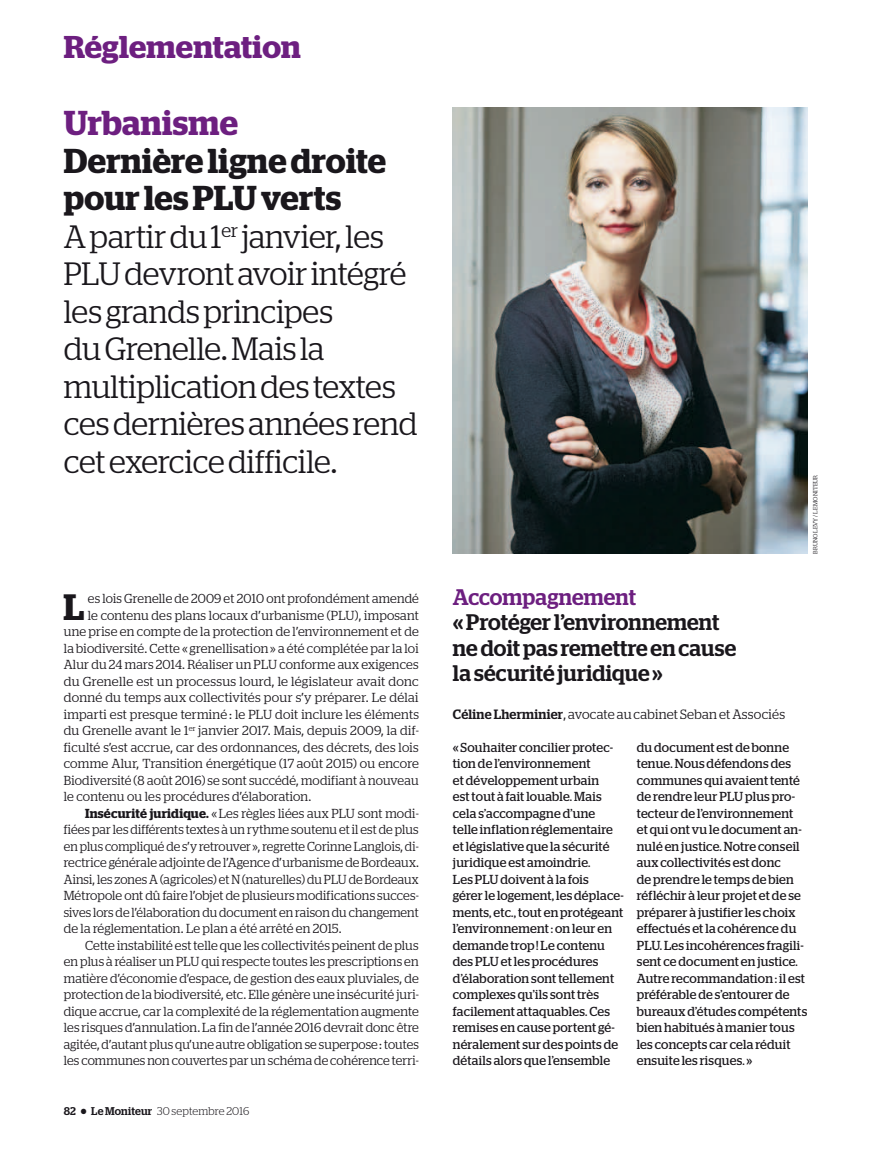
<style>
.page{position:relative;width:893px;height:1153px;background:#fff}
.page>*{position:absolute;margin:0;border:0;box-sizing:border-box;transform-origin:0 0}
.LETTRINE{font:600 36.6px "Stag";color:#1a171c}
.TITRE_1{font:600 34.5px/37.5px "Stag";letter-spacing:.01em;color:#1a171c}
.SURTITRE_violet_1{font:600 34.5px "Stag";letter-spacing:.01em;color:#6d1f80}
.CHAPEAU_1{font:32.25px/37.5px "Stag Text Moniteur Regualar";color:#1a171c}
.Rubrique{font:600 31.5px "Stag";letter-spacing:.005em;color:#6d1f80}
.encadre_TITRE_3{font:500 22.5px/25.5px "Stag";letter-spacing:.01em;color:#1a171c}
.encadre_SURTITRE_vio{font:500 22.5px "Stag";letter-spacing:.005em;color:#6d1f80}
.encadre_TEXTE_tete{font:13.5px "Stag Text Moniteur Regualar";letter-spacing:.02em;color:#1a171c}
.encadre_TEXTE_citati{font:13.05px/16.5px "Stag";letter-spacing:.015em;color:#1a171c}
.LETTRINE-2{font:13.05px "Stag Text Moniteur Regualar";letter-spacing:.015em;color:#1a171c}
.TEXTE{font:13.05px/16.5px "Stag Text Moniteur Regualar";letter-spacing:.005em;color:#1a171c;text-align:justify}
.TEXTE_inter{font:13.05px/16.5px "Stag Text Moniteur Regualar";letter-spacing:.01em;color:#1a171c;text-align:justify}
.LETTRINE-3{font:13.05px "Stag Text Moniteur Regualar";letter-spacing:.015em;color:#1a171c;scale:.96 1}
.t1{font:300 11.25px "Stag";letter-spacing:.02em;color:#1a171c}
.CREDIT{font:6px "Stag Text Moniteur Regualar";color:#1a171c}
.s1{font-family:"Stag";font-weight:600}
.s2{font-weight:500}
.s3{font-family:"Stag";font-weight:500}
</style>
<div class="page">
<img style="left:453px;top:108px;width:355px;height:445px">
<p class="Rubrique" style="left:64px;top:29px;width:239px">Réglementation</p>
<p class="SURTITRE_violet_1" style="left:64px;top:103px;width:176px">Urbanisme</p>
<p class="TITRE_1" style="left:64px;top:142px;width:324px">Dernière ligne droite pour les PLU verts</p>
<p class="CHAPEAU_1" style="left:64px;top:216px;width:355px">A partir du 1<sup>er</sup> janvier, les<br>PLU devront avoir intégré les grands principes<br>du Grenelle. Mais la multiplication des textes ces dernières années rend cet exercice difficile.</p>
<p class="LETTRINE" style="left:63px;top:585px;width:22px">L</p>
<p class="LETTRINE-3" style="left:88px;top:588px;width:346px">es lois Grenelle de 2009 et 2010 ont profondément amendé</p>
<p class="LETTRINE-2" style="left:88px;top:605px;width:333px">le contenu des plans locaux d’urbanisme (PLU), imposant</p>
<p class="LETTRINE-2" style="left:64px;top:621px;width:357px">une prise en compte de la protection de l’environnement et de</p>
<p class="LETTRINE-2" style="left:64px;top:638px;width:357px">la biodiversité. Cette « grenellisation » a été complétée par la loi</p>
<p class="LETTRINE-2" style="left:64px;top:654px;width:356px">Alur du 24 mars 2014. Réaliser un PLU conforme aux exigences</p>
<p class="LETTRINE-2" style="left:64px;top:671px;width:356px">du Grenelle est un processus lourd, le législateur avait donc</p>
<p class="LETTRINE-2" style="left:64px;top:687px;width:356px">donné du temps aux collectivités pour s’y préparer. Le délai</p>
<p class="LETTRINE-2" style="left:64px;top:704px;width:357px">imparti est presque terminé : le PLU doit inclure les éléments</p>
<p class="LETTRINE-2" style="left:64px;top:720px;width:357px">du Grenelle avant le 1<sup>er</sup> janvier 2017. Mais, depuis 2009, la dif-</p>
<p class="LETTRINE-2" style="left:64px;top:737px;width:356px">ficulté s’est accrue, car des ordonnances, des décrets, des lois</p>
<p class="LETTRINE-2" style="left:64px;top:753px;width:357px">comme Alur, Transition énergétique (17 août 2015) ou encore</p>
<p class="LETTRINE-3" style="left:64px;top:770px;width:371px">Biodiversité (8 août 2016) se sont succédé, modifiant à nouveau</p>
<p class="LETTRINE-2" style="left:64px;top:786px;width:249px">le contenu ou les procédures d’élaboration.</p>
<p class="TEXTE_inter" style="left:64px;top:804px;width:357px;text-indent:21px"><span class="s1">Insécurité juridique.</span> « Les règles liées aux PLU sont modi&shy;fiées par les différents textes à un rythme soutenu et il est de plus en plus compliqué de s’y retrouver », regrette Corinne Langlois, di&shy;rectrice générale adjointe de l’Agence d’urbanisme de Bordeaux.<br>Ainsi, les zones A (agricoles) et N (naturelles) du PLU de Bordeaux Métropole ont dû faire l’objet de plusieurs modifications succes&shy;sives lors de l’élaboration du document en raison du changement de la réglementation. Le plan a été arrêté en 2015.</p>
<p class="TEXTE" style="left:64px;top:936px;width:357px;text-indent:21px">Cette instabilité est telle que les collectivités peinent de plus en plus à réaliser un PLU qui respecte toutes les prescriptions en matière d’économie d’espace, de gestion des eaux pluviales, de protection de la biodiversité, etc. Elle génère une insécurité juri&shy;dique accrue, car la complexité de la réglementation augmente les risques d’annulation. La fin de l’année 2016 devrait donc être agitée, d’autant plus qu’une autre obligation se superpose : toutes les communes non couvertes par un schéma de cohérence terri-</p>
<p class="t1" style="left:64px;top:1104px;width:187px"><span class="s2">82</span> ● <span class="s2">Le Moniteur</span> 30 septembre 2016</p>
<p class="CREDIT" style="left:811px;top:553px;width:80px;rotate:-90deg">BRUNO LEVY / LE MONITEUR</p>
<p class="encadre_SURTITRE_vio" style="left:453px;top:583px;width:185px">Accompagnement</p>
<p class="encadre_TITRE_3" style="left:453px;top:609px;width:285px">« Protéger l’environnement ne doit pas remettre en cause la sécurité juridique »</p>
<p class="encadre_TEXTE_tete" style="left:453px;top:703px;width:334px"><span class="s3">Céline Lherminier</span>, avocate au cabinet Seban et Associés</p>
<p class="encadre_TEXTE_citati" style="left:453px;top:738px;width:172px">« Souhaiter concilier protec&shy;tion de l’environnement<br>et développement urbain<br>est tout à fait louable. Mais cela s’accompagne d’une<br>telle inflation réglementaire et législative que la sécurité juridique est amoindrie.<br>Les PLU doivent à la fois<br>gérer le logement, les déplace&shy;ments, etc., tout en protégeant l’environnement : on leur en demande trop ! Le contenu des PLU et les procédures d’élaboration sont tellement complexes qu’ils sont très facilement attaquables. Ces remises en cause portent gé&shy;néralement sur des points de détails alors que l’ensemble</p>
<p class="encadre_TEXTE_citati" style="left:637px;top:738px;width:172px">du document est de bonne tenue. Nous défendons des communes qui avaient tenté de rendre leur PLU plus pro&shy;tecteur de l’environnement et qui ont vu le document an&shy;nulé en justice. Notre conseil aux collectivités est donc<br>de prendre le temps de bien réfléchir à leur projet et de se préparer à justifier les choix effectués et la cohérence du<br>PLU. Les incohérences fragili&shy;sent ce document en justice.<br>Autre recommandation : il est préférable de s’entourer de bureaux d’études compétents bien habitués à manier tous les concepts car cela réduit ensuite les risques. »</p>
</div>
